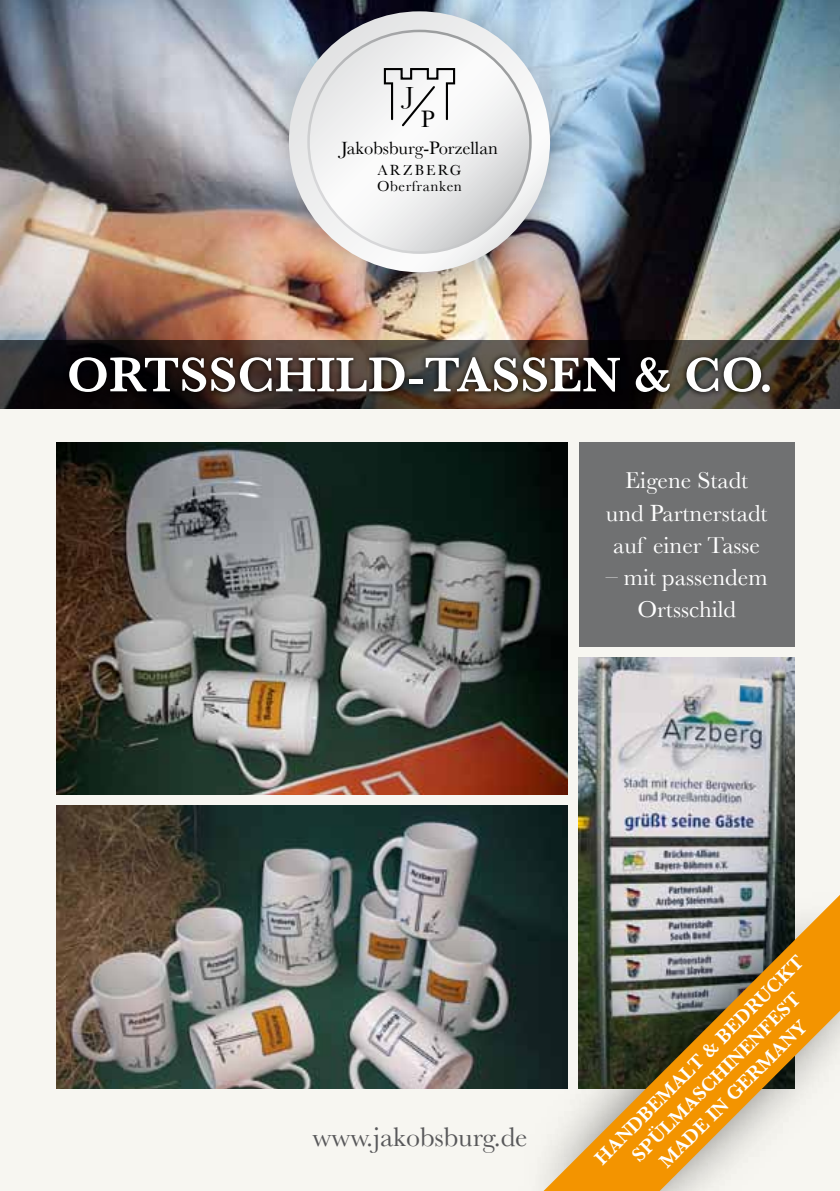
<style>
.page{position:relative;width:840px;height:1191px;background:#fff}
.page>*{position:absolute;margin:0;border:0;box-sizing:border-box;transform-origin:0 0}
.t1{font:600 50.4px "Baskerville";color:#fff}
.t2{font:28px "Baskerville";color:#58585a}
.t3{font:24.4px "Baskerville";color:#000}
.t4{font:24px/32px "Baskerville";color:#fff;text-align:center}
.t5{font:600 20px/24px "Baskerville";color:#fff;text-align:center}
.t6{font:18.4px "Baskerville";color:#000}
.t7{font:15.2px/16.2px "Baskerville";letter-spacing:.04em;color:#000}
</style>
<div class="page">
<div style="left:0;top:0;width:839px;height:1191px;background:#f7f6f1"></div>
<img style="left:57px;top:442px;width:510px;height:352px">
<img style="left:57px;top:805px;width:510px;height:284px">
<img style="left:0;top:0;width:839px;height:340px">
<div style="left:252px;top:0;width:334px;height:309px;background:#000;opacity:.25"></div>
<svg style="left:289px;top:11px;width:260px;height:261px"></svg>
<svg style="left:308px;top:31px;width:222px;height:222px"></svg>
<svg style="left:382px;top:67px;width:74px;height:61px"></svg>
<img style="left:578px;top:658px;width:215px;height:233px">
<div style="left:517px;top:891px;width:322px;height:300px;background:#000;opacity:.75"></div>
<svg style="left:543px;top:894px;width:296px;height:297px"></svg>
<svg style="left:0;top:340px;width:839px;height:68px;background:#332924"></svg>
<svg style="left:63px;top:352px;width:711px;height:46px;background:#2a231e"></svg>
<div style="left:578px;top:442px;width:216px;height:204px;background:#707172"></div>
<p class="t3" style="left:405px;top:81px;width:10px">J</p>
<p class="t3" style="left:421px;top:104px;width:15px">P</p>
<p class="t6" style="left:341px;top:137px;width:158px">Jakobsburg-Porzellan</p>
<p class="t7" style="left:377px;top:162px;width:86px">ARZBERG<br>Oberfranken</p>
<h1 class="t1" style="left:67px;top:345px;width:707px">ORTSSCHILD-TASSEN &amp; CO.</h1>
<p class="t4" style="left:605px;top:464px;width:163px">Eigene Stadt und Partnerstadt auf einer Tasse</p>
<p class="t4" style="left:605px;top:560px;width:163px">– mit passendem<br>Ortsschild</p>
<p class="t2" style="left:312px;top:1120px;width:216px">www.jakobsburg.de</p>
<p class="t5" style="left:589px;top:1152px;width:288px;rotate:-45deg">HANDBEMALT &amp; BEDRUCKT<br>SPÜLMASCH INENFEST<br>MADE IN GERMANY</p>
</div>
